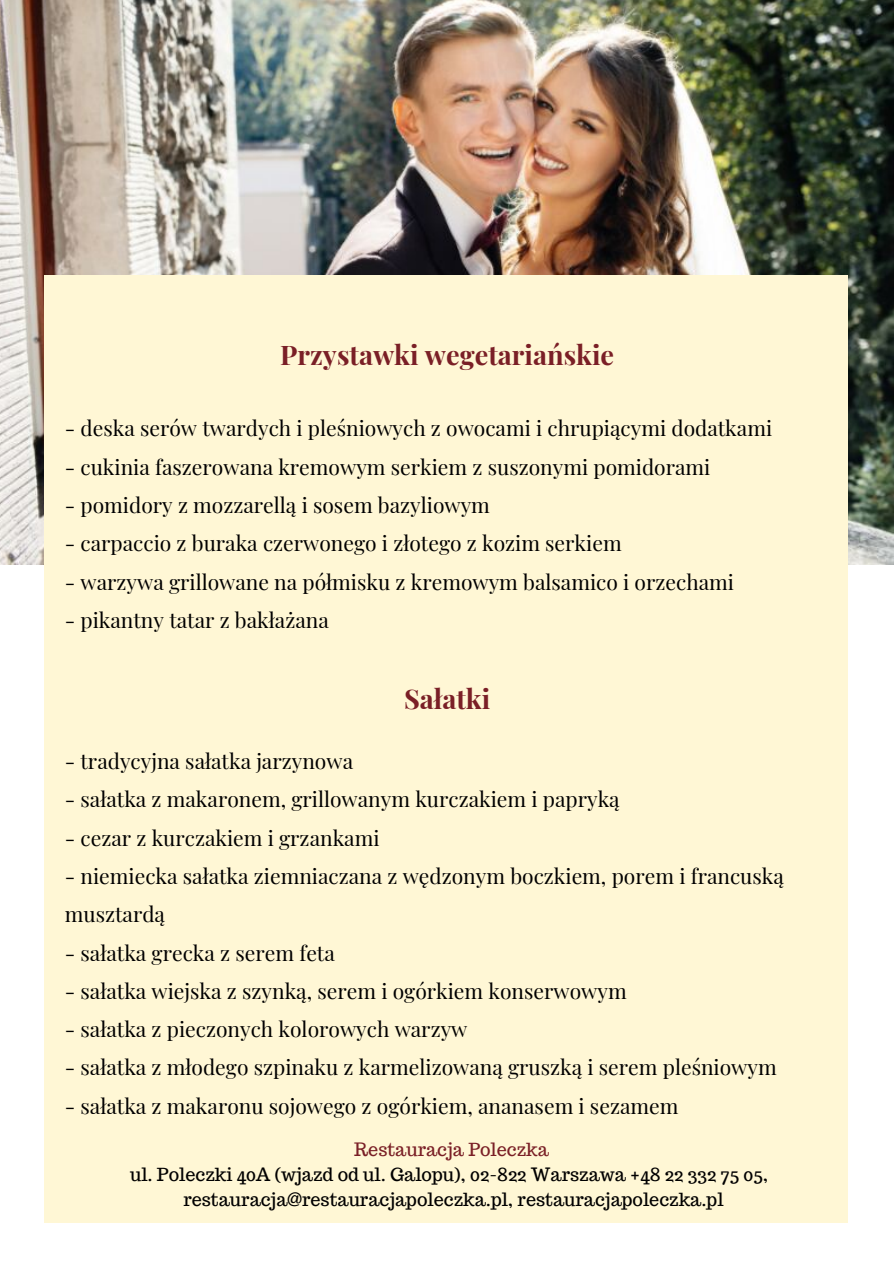
<style>
.page{position:relative;width:894px;height:1264px;background:#fff}
.page>*{position:absolute;margin:0;border:0;box-sizing:border-box;transform-origin:0 0}
.t1{font:700 27px "Playfair Display";color:#7a1f26}
.t2{font:21px/38.2px "Playfair Display";color:#000}
.t3{font:18px/24.8px "Trocchi";color:#000;text-align:center}
.t4{font:18px "Trocchi";color:#7a1f26}
</style>
<div class="page">
<img style="left:0;top:0;width:893px;height:564px">
<div style="left:44px;top:275px;width:803px;height:947px;background:#fff7d5"></div>
<p class="t1" style="left:280px;top:336px;width:335px">Przystawki wegetariańskie</p>
<p class="t2" style="left:65px;top:408px;width:708px">- deska serów twardych i pleśniowych z owocami i chrupiącymi dodatkami</p>
<p class="t2" style="left:65px;top:447px;width:647px">- cukinia faszerowana kremowym serkiem z suszonymi pomidorami</p>
<p class="t2" style="left:65px;top:485px;width:426px">- pomidory z mozzarellą i sosem bazyliowym</p>
<p class="t2" style="left:65px;top:523px;width:558px">- carpaccio z buraka czerwonego i złotego z kozim serkiem</p>
<p class="t2" style="left:65px;top:561px;width:670px">- warzywa grillowane na półmisku z kremowym balsamico i orzechami</p>
<p class="t2" style="left:65px;top:600px;width:265px">- pikantny tatar z bakłażana</p>
<p class="t1" style="left:404px;top:680px;width:88px">Sałatki</p>
<p class="t2" style="left:65px;top:741px;width:290px">- tradycyjna sałatka jarzynowa</p>
<p class="t2" style="left:65px;top:779px;width:556px">- sałatka z makaronem, grillowanym kurczakiem i papryką</p>
<p class="t2" style="left:65px;top:817px;width:316px">- cezar z kurczakiem i grzankami</p>
<p class="t2" style="left:65px;top:856px;width:720px">- niemiecka sałatka ziemniaczana z wędzonym boczkiem, porem i francuską musztardą</p>
<p class="t2" style="left:65px;top:932px;width:271px">- sałatka grecka z serem feta</p>
<p class="t2" style="left:65px;top:971px;width:563px">- sałatka wiejska z szynką, serem i ogórkiem konserwowym</p>
<p class="t2" style="left:65px;top:1009px;width:404px">- sałatka z pieczonych kolorowych warzyw</p>
<p class="t2" style="left:65px;top:1047px;width:713px">- sałatka z młodego szpinaku z karmelizowaną gruszką i serem pleśniowym</p>
<p class="t2" style="left:65px;top:1085px;width:615px">- sałatka z makaronu sojowego z ogórkiem, ananasem i sezamem</p>
<p class="t4" style="left:354px;top:1137px;width:196px">Restauracja Poleczka</p>
<p class="t3" style="left:130px;top:1161px;width:639px">ul. Poleczki 40A (wjazd od ul. Galopu), 02-822 Warszawa +48 22 332 75 05, restauracja@restauracjapoleczka.pl, restauracjapoleczka.pl</p>
</div>
